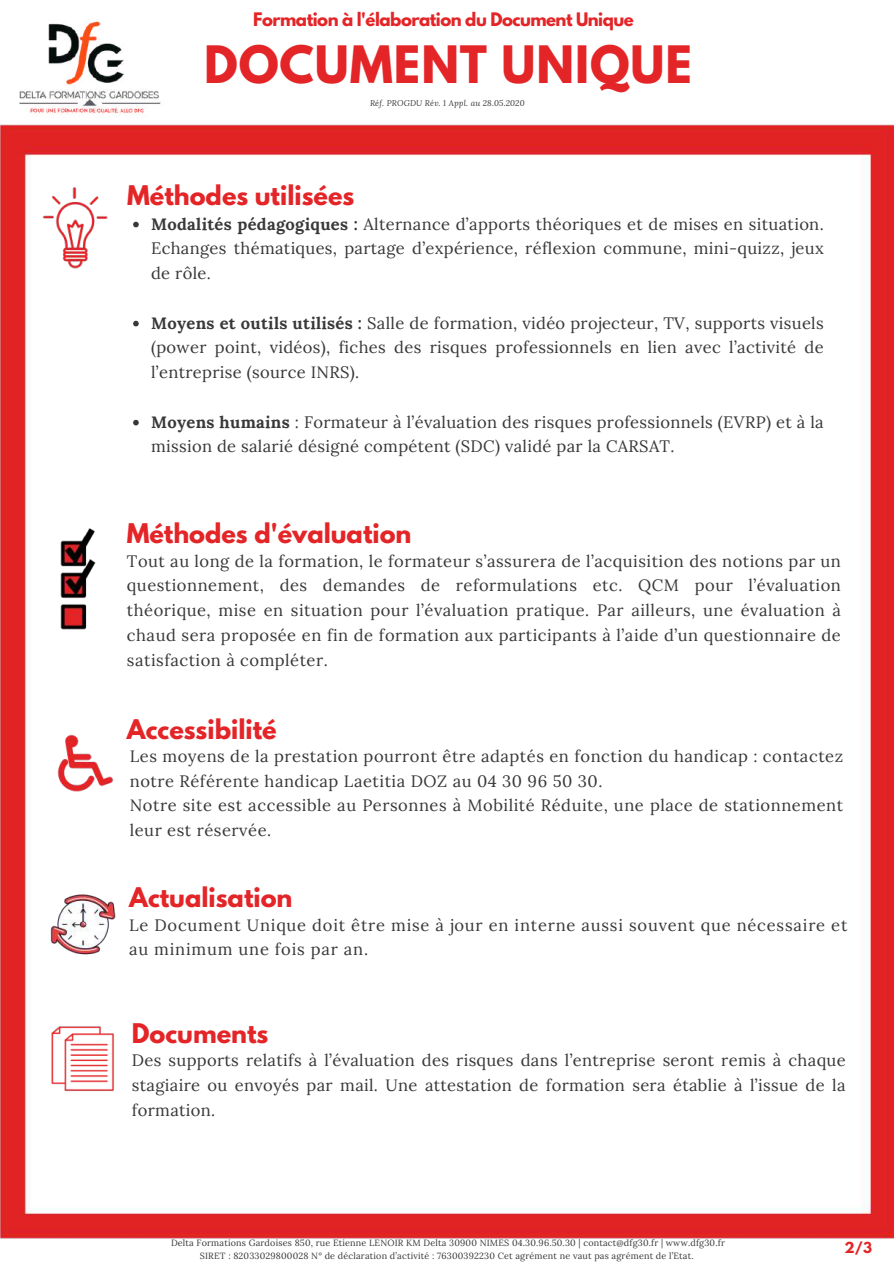
<style>
.page{position:relative;width:894px;height:1264px;background:#fff}
.page>*{position:absolute;margin:0;border:0;box-sizing:border-box;transform-origin:0 0}
.t1{font:700 45.6px "League Spartan";letter-spacing:.02em;color:#e42528}
.t2{font:700 24px "League Spartan";color:#e42528}
.t3{font:16.5px/24.8px "Lora";letter-spacing:.03em;color:#383838;text-align:justify}
.t4{font:16.5px/24.8px "Lora";letter-spacing:.05em;color:#383838}
.t5{font:700 16.5px "League Spartan";letter-spacing:-.03em;color:#e42528}
.t6{font:700 13.5px "League Spartan";color:#e42528}
.t7{font:9px/13.5px "Lora";letter-spacing:.02em;color:#383838;text-align:center}
.t8{font:italic 8.25px "Lora";letter-spacing:.02em;color:#383838}
.s1{font-weight:700}
</style>
<div class="page">
<img style="left:0;top:124px;width:893px;height:1115px">
<img style="left:49px;top:1023px;width:67px;height:70px">
<img style="left:55px;top:731px;width:61px;height:63px">
<img style="left:57px;top:524px;width:42px;height:108px">
<img style="left:48px;top:885px;width:71px;height:76px">
<img style="left:40px;top:183px;width:71px;height:88px">
<svg style="left:133px;top:222px;width:6px;height:5px"></svg>
<svg style="left:133px;top:321px;width:6px;height:5px"></svg>
<svg style="left:133px;top:420px;width:6px;height:5px"></svg>
<img style="left:19px;top:20px;width:142px;height:97px">
<p class="t5" style="left:253px;top:11px;width:382px">Formation à l'élaboration du Document Unique</p>
<h1 class="t1" style="left:204px;top:42px;width:489px">DOCUMENT UNIQUE</h1>
<p class="t8" style="left:370px;top:97px;width:156px">Réf. PROGDU Rév. 1 Appl. au 28.05.2020</p>
<h2 class="t2" style="left:127px;top:183px;width:228px">Méthodes utilisées</h2>
<p class="t3" style="left:151px;top:211px;width:674px"><span class="s1">Modalités pédagogiques :</span> Alternance d’apports théoriques et de mises en situation.<br>Echanges thématiques, partage d’expérience, réflexion commune, mini-quizz, jeux de rôle.</p>
<p class="t3" style="left:151px;top:310px;width:674px"><span class="s1">Moyens et outils utilisés :</span> Salle de formation, vidéo projecteur, TV, supports visuels (power point, vidéos), fiches des risques professionnels en lien avec l’activité de l’entreprise (source INRS).</p>
<p class="t3" style="left:151px;top:409px;width:674px"><span class="s1">Moyens humains</span> : Formateur à l’évaluation des risques professionnels (EVRP) et à la mission de salarié désigné compétent (SDC) validé par la CARSAT.</p>
<h2 class="t2" style="left:127px;top:521px;width:286px">Méthodes d'évaluation</h2>
<p class="t3" style="left:127px;top:548px;width:715px">Tout au long de la formation, le formateur s’assurera de l’acquisition des notions par un questionnement, des demandes de reformulations etc. QCM pour l’évaluation théorique, mise en situation pour l’évaluation pratique. Par ailleurs, une évaluation à chaud sera proposée en fin de formation aux participants à l’aide d’un questionnaire de satisfaction à compléter.</p>
<h2 class="t2" style="left:127px;top:717px;width:151px">Accessibilité</h2>
<p class="t3" style="left:130px;top:743px;width:714px;text-align:left">Les moyens de la prestation pourront être adaptés en fonction du handicap : contactez notre Référente handicap Laetitia DOZ au 04 30 96 50 30.<br>Notre site est accessible au Personnes à Mobilité Réduite, une place de stationnement leur est réservée.</p>
<h2 class="t2" style="left:129px;top:885px;width:165px">Actualisation</h2>
<p class="t4" style="left:129px;top:912px;width:719px">Le Document Unique doit être mise à jour en interne aussi souvent que nécessaire et au minimum une fois par an.</p>
<h2 class="t2" style="left:132px;top:1021px;width:138px">Documents</h2>
<p class="t3" style="left:132px;top:1047px;width:715px">Des supports relatifs à l’évaluation des risques dans l’entreprise seront remis à chaque stagiaire ou envoyés par mail. Une attestation de formation sera établie à l’issue de la formation.</p>
<p class="t7" style="left:171px;top:1235px;width:555px">Delta Formations Gardoises 850, rue Etienne LENOIR KM Delta 30900 NIMES 04.30.96.50.30 | contact@dfg30.fr | www.dfg30.fr<br>SIRET : 82033029800028 N° de déclaration d’activité : 76300392230 Cet agrément ne vaut pas agrément de l’Etat.</p>
<p class="t6" style="left:844px;top:1240px;width:29px">2/3</p>
</div>
